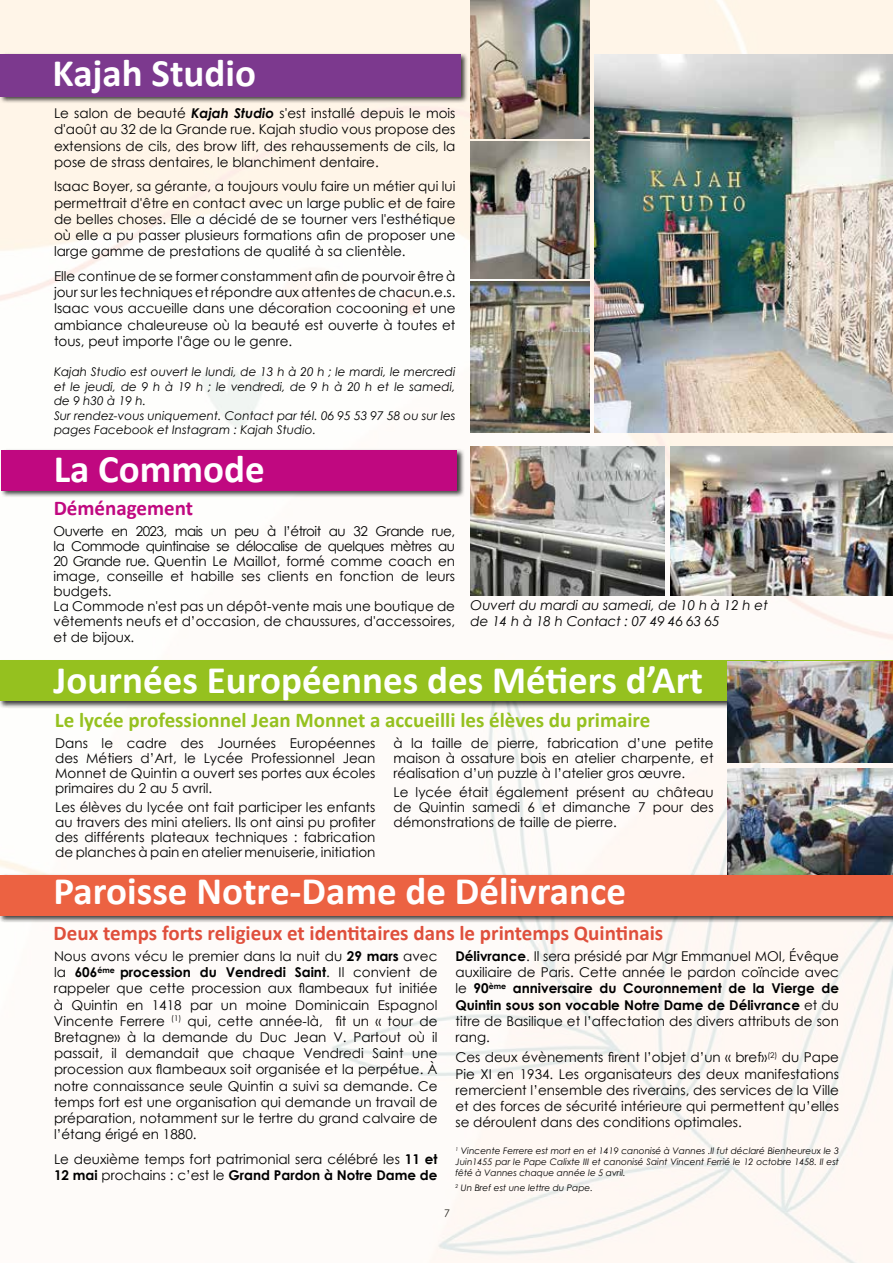
<style>
.page{position:relative;width:893px;height:1263px;background:#fff}
.page>*{position:absolute;margin:0;border:0;box-sizing:border-box;transform-origin:0 0}
.t1{font:700 39px "Calibri";color:#fff}
.t2{font:700 21px "Calibri";color:#df4f3c}
.t3{font:700 21px "Calibri";color:#95c11f}
.t4{font:700 21px "Calibri";color:#c00880}
.t5{font:13.5px/16.2px "Century Gothic";color:#000;text-align:justify}
.t6{font:italic 13.5px/16.2px "Century Gothic";color:#000}
.t7{font:italic 12px/14.4px "Century Gothic";color:#000}
.t8{font:10.5px "Century Gothic";color:#000}
.t9{font:italic 9px/10.8px "Century Gothic";color:#000;text-align:justify}
.s1{font-weight:700;font-style:italic}
.s2{font-weight:700}
</style>
<div class="page">
<img style="left:0;top:0;width:893px;height:1263px">
<div style="left:0;top:448px;width:465px;height:50px;background:#000;opacity:.75"></div>
<div style="left:2px;top:450px;width:455px;height:41px;background:#c00880"></div>
<div style="left:0;top:52px;width:469px;height:52px;background:#000;opacity:.75"></div>
<div style="left:1px;top:54px;width:460px;height:42px;background:#7c398e"></div>
<img style="left:0;top:518px;width:1px;height:144px">
<img style="left:594px;top:54px;width:299px;height:378px">
<img style="left:471px;top:0;width:118px;height:139px">
<img style="left:471px;top:142px;width:118px;height:136px">
<img style="left:471px;top:281px;width:118px;height:151px">
<img style="left:0;top:736px;width:1px;height:44px">
<img style="left:0;top:780px;width:1px;height:49px">
<img style="left:0;top:829px;width:1px;height:48px">
<img style="left:471px;top:447px;width:193px;height:148px">
<img style="left:670px;top:447px;width:223px;height:148px">
<div style="left:0;top:659px;width:893px;height:50px;background:#000;opacity:.75"></div>
<div style="left:0;top:661px;width:893px;height:40px;background:#95c11f"></div>
<img style="left:727px;top:661px;width:166px;height:101px">
<img style="left:727px;top:769px;width:166px;height:104px">
<div style="left:0;top:873px;width:893px;height:50px;background:#000;opacity:.75"></div>
<div style="left:0;top:875px;width:893px;height:40px;background:#ec6242"></div>
<h1 class="t1" style="left:53px;top:45px;width:205px">Kajah Studio</h1>
<p class="t5" style="left:54px;top:105px;width:403px">Le salon de beauté <span class="s1">Kajah Studio</span> s'est installé depuis le mois d'août au 32 de la Grande rue. Kajah studio vous propose des extensions de cils, des brow lift, des rehaussements de cils, la pose de strass dentaires, le blanchiment dentaire.</p>
<p class="t5" style="left:54px;top:178px;width:403px">Isaac Boyer, sa gérante, a toujours voulu faire un métier qui lui permettrait d'être en contact avec un large public et de faire de belles choses. Elle a décidé de se tourner vers l'esthétique où elle a pu passer plusieurs formations afin de proposer une large gamme de prestations de qualité à sa clientèle.</p>
<p class="t5" style="left:54px;top:268px;width:403px">Elle continue de se former constamment afin de pourvoir être à jour sur les techniques et répondre aux attentes de chacun.e.s.<br>Isaac vous accueille dans une décoration cocooning et une ambiance chaleureuse où la beauté est ouverte à toutes et tous, peut importe l'âge ou le genre.</p>
<p class="t7" style="left:54px;top:365px;width:403px">Kajah Studio est ouvert le lundi, de 13 h à 20 h ; le mardi, le mercredi et le jeudi, de 9 h à 19 h ; le vendredi, de 9 h à 20 h et le samedi, de 9 h30 à 19 h.<br>Sur rendez-vous uniquement. Contact par tél. 06 95 53 97 58 ou sur les pages Facebook et Instagram : Kajah Studio.</p>
<h1 class="t1" style="left:54px;top:441px;width:213px">La Commode</h1>
<h2 class="t4" style="left:54px;top:493px;width:141px">Déménagement</h2>
<p class="t5" style="left:54px;top:523px;width:403px;line-height:15.1px;text-align:left">Ouverte en 2023, mais un peu à l’étroit au 32 Grande rue, la Commode quintinaise se délocalise de quelques mètres au 20 Grande rue. Quentin Le Maillot, formé comme coach en image, conseille et habille ses clients en fonction de leurs budgets.<br>La Commode n'est pas un dépôt-vente mais une boutique de vêtements neufs et d’occasion, de chaussures, d'accessoires, et de bijoux.</p>
<p class="t6" style="left:471px;top:597px;width:299px">Ouvert du mardi au samedi, de 10 h à 12 h et de 14 h à 18 h Contact : 07 49 46 63 65</p>
<h1 class="t1" style="left:53px;top:653px;width:651px">Journées Européennes des Métiers d’Art</h1>
<p class="t5" style="left:55px;top:735px;width:322px;line-height:15px">Dans le cadre des Journées Européennes des Métiers d’Art, le Lycée Professionnel Jean Monnet de Quintin a ouvert ses portes aux écoles primaires du 2 au 5 avril.</p>
<p class="t5" style="left:55px;top:799px;width:322px;line-height:15px">Les élèves du lycée ont fait participer les enfants au travers des mini ateliers. Ils ont ainsi pu profiter des différents plateaux techniques : fabrication de planches à pain en atelier menuiserie, initiation</p>
<h2 class="t3" style="left:55px;top:705px;width:597px">Le lycée professionnel Jean Monnet a accueilli les élèves du primaire</h2>
<p class="t5" style="left:393px;top:735px;width:322px;line-height:15px">à la taille de pierre, fabrication d’une petite maison à ossature bois en atelier charpente, et réalisation d’un puzzle à l’atelier gros œuvre.</p>
<p class="t5" style="left:393px;top:784px;width:322px;line-height:15px">Le lycée était également présent au château de Quintin samedi 6 et dimanche 7 pour des démonstrations de taille de pierre.</p>
<h1 class="t1" style="left:54px;top:864px;width:574px">Paroisse Notre-Dame de Délivrance</h1>
<h2 class="t2" style="left:54px;top:918px;width:611px">Deux temps forts religieux et identitaires dans le printemps Quintinais</h2>
<p class="t5" style="left:54px;top:948px;width:385px">Nous avons vécu le premier dans la nuit du <span class="s2">29 mars</span> avec la <span class="s2">606</span><sup>éme</sup> <span class="s2">procession du Vendredi Saint</span>. Il convient de rappeler que cette procession aux flambeaux fut initiée à Quintin en 1418 par un moine Dominicain Espagnol Vincente Ferrere <sup>(1)</sup> qui, cette année-là, fit un « tour de Bretagne» à la demande du Duc Jean V. Partout où il passait, il demandait que chaque Vendredi Saint une procession aux flambeaux soit organisée et la perpétue. À notre connaissance seule Quintin a suivi sa demande. Ce temps fort est une organisation qui demande un travail de préparation, notamment sur le tertre du grand calvaire de l’étang érigé en 1880.</p>
<p class="t5" style="left:54px;top:1151px;width:385px">Le deuxième temps fort patrimonial sera célébré les <span class="s2">11 et<br>12 mai</span> prochains : c’est le <span class="s2">Grand Pardon à Notre Dame de</span></p>
<p class="t5" style="left:455px;top:948px;width:385px"><span class="s2">Délivrance</span>. Il sera présidé par Mgr Emmanuel MOI, Évêque auxiliaire de Paris. Cette année le pardon coïncide avec le <span class="s2">90</span><sup>ème</sup> <span class="s2">anniversaire du Couronnement de la Vierge de Quintin sous son vocable Notre Dame de Délivrance</span> et du titre de Basilique et l’affectation des divers attributs de son rang.</p>
<p class="t5" style="left:455px;top:1049px;width:385px">Ces deux évènements firent l’objet d’un « bref»<sup>(2)</sup> du Pape Pie XI en 1934. Les organisateurs des deux manifestations remercient l’ensemble des riverains, des services de la Ville et des forces de sécurité intérieure qui permettent qu’elles se déroulent dans des conditions optimales.</p>
<p class="t9" style="left:455px;top:1145px;width:385px"><sup>1</sup> Vincente Ferrere est mort en et 1419 canonisé à Vannes .Il fut déclaré Bienheureux le 3<br>Juin1455 par le Pape Calixte III et canonisé Saint Vincent Ferrié le 12 octobre 1458. Il est fêté à Vannes chaque année le 5 avril.</p>
<p class="t9" style="left:455px;top:1182px;width:139px"><sup>2</sup> Un Bref est une lettre du Pape.</p>
<p class="t8" style="left:444px;top:1206px;width:7px">7</p>
</div>
